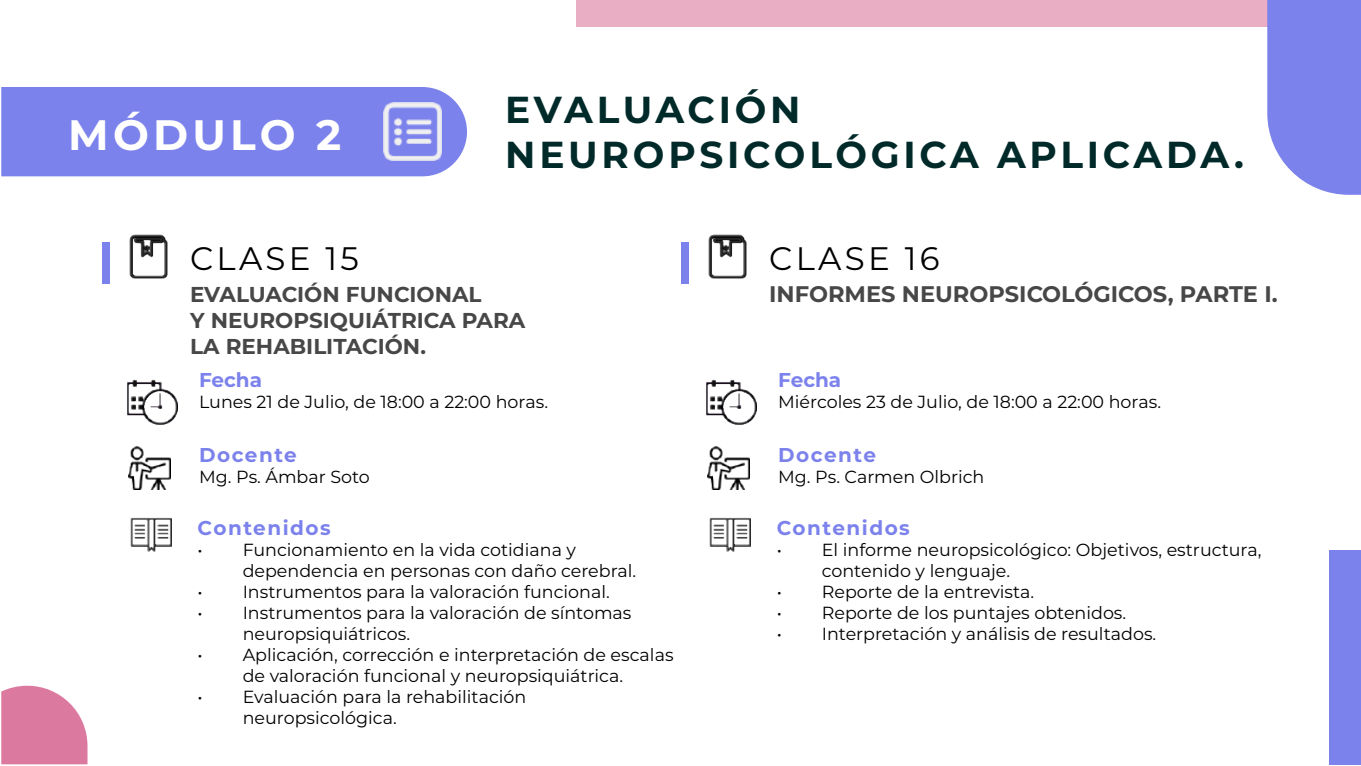
<style>
.page{position:relative;width:1361px;height:766px;background:#fff}
.page>*{position:absolute;margin:0;border:0;box-sizing:border-box;transform-origin:0 0}
.t1{font:700 42.5px "Montserrat";letter-spacing:.1em;color:#fff}
.t2{font:700 37.5px/45px "Montserrat";letter-spacing:.1em;color:#002a29}
.t3{font:32.5px "Montserrat";letter-spacing:.1em;color:#000}
.t4{font:700 22.5px "Montserrat";color:#474747}
.t5{font:700 21.5px/25.8px "Montserrat";color:#474747}
.t6{font:700 20px "Montserrat";letter-spacing:.075em;color:#7c82ec}
.t7{font:17.5px/21px "Montserrat";color:#000}
</style>
<div class="page">
<div style="left:576px;top:0;width:785px;height:27px;background:#eaaec4"></div>
<div style="left:1px;top:87px;width:466px;height:89px;background:#7c82ec"></div>
<svg style="left:1267px;top:0;width:94px;height:195px;background:#878ced"></svg>
<svg style="left:1px;top:685px;width:86px;height:79px;background:#e08aaa"></svg>
<div style="left:1329px;top:550px;width:32px;height:214px;background:#7c82ec"></div>
<img style="left:383px;top:102px;width:58px;height:59px">
<img style="left:129px;top:234px;width:39px;height:45px">
<img style="left:127px;top:380px;width:50px;height:44px">
<img style="left:128px;top:446px;width:43px;height:43px">
<img style="left:130px;top:517px;width:41px;height:34px">
<img style="left:708px;top:234px;width:39px;height:45px">
<div style="left:103px;top:242px;width:7px;height:41px;background:#7c82ec"></div>
<div style="left:682px;top:242px;width:7px;height:41px;background:#7c82ec"></div>
<img style="left:706px;top:380px;width:50px;height:44px">
<img style="left:707px;top:446px;width:43px;height:43px">
<img style="left:709px;top:517px;width:41px;height:34px">
<h1 class="t1" style="left:68px;top:104px;width:274px">MÓDULO 2</h1>
<h3 class="t3" style="left:190px;top:235px;width:171px">CLASE 15</h3>
<h2 class="t2" style="left:505px;top:85px;width:740px">EVALUACIÓN<br>NEUROPSICOLÓGICA APLICADA.</h2>
<h3 class="t3" style="left:769px;top:235px;width:172px">CLASE 16</h3>
<p class="t5" style="left:190px;top:283px;width:337px">EVALUACIÓN FUNCIONAL<br>Y NEUROPSIQUIÁTRICA PARA<br>LA REHABILITACIÓN.</p>
<p class="t6" style="left:199px;top:365px;width:65px">Fecha</p>
<p class="t7" style="left:199px;top:391px;width:350px">Lunes 21 de Julio, de 18:00 a 22:00 horas.</p>
<p class="t6" style="left:199px;top:440px;width:99px">Docente</p>
<p class="t7" style="left:199px;top:465px;width:172px">Mg. Ps. Ámbar Soto</p>
<p class="t6" style="left:198px;top:513px;width:135px">Contenidos</p>
<p class="t7" style="left:243px;top:538px;width:395px;text-indent:-45px">• Funcionamiento en la vida cotidiana y dependencia en personas con daño cerebral.</p>
<p class="t7" style="left:198px;top:580px;width:414px">• Instrumentos para la valoración funcional.</p>
<p class="t7" style="left:243px;top:601px;width:390px;text-indent:-45px">• Instrumentos para la valoración de síntomas neuropsiquiátricos.</p>
<p class="t7" style="left:198px;top:643px;width:477px;text-align:center">• Aplicación, corrección e interpretación de escalas de valoración funcional y neuropsiquiátrica.</p>
<p class="t7" style="left:243px;top:685px;width:285px;text-indent:-45px">• Evaluación para la rehabilitación neuropsicológica.</p>
<p class="t4" style="left:769px;top:278px;width:510px">INFORMES NEUROPSICOLÓGICOS, PARTE I.</p>
<p class="t6" style="left:778px;top:365px;width:65px">Fecha</p>
<p class="t7" style="left:778px;top:391px;width:384px">Miércoles 23 de Julio, de 18:00 a 22:00 horas.</p>
<p class="t6" style="left:778px;top:440px;width:99px">Docente</p>
<p class="t7" style="left:778px;top:465px;width:208px">Mg. Ps. Carmen Olbrich</p>
<p class="t6" style="left:777px;top:513px;width:135px">Contenidos</p>
<p class="t7" style="left:822px;top:538px;width:441px;text-indent:-45px">• El informe neuropsicológico: Objetivos, estructura, contenido y lenguaje.</p>
<p class="t7" style="left:777px;top:580px;width:259px">• Reporte de la entrevista.</p>
<p class="t7" style="left:777px;top:601px;width:351px">• Reporte de los puntajes obtenidos.</p>
<p class="t7" style="left:777px;top:622px;width:381px">• Interpretación y análisis de resultados.</p>
</div>
